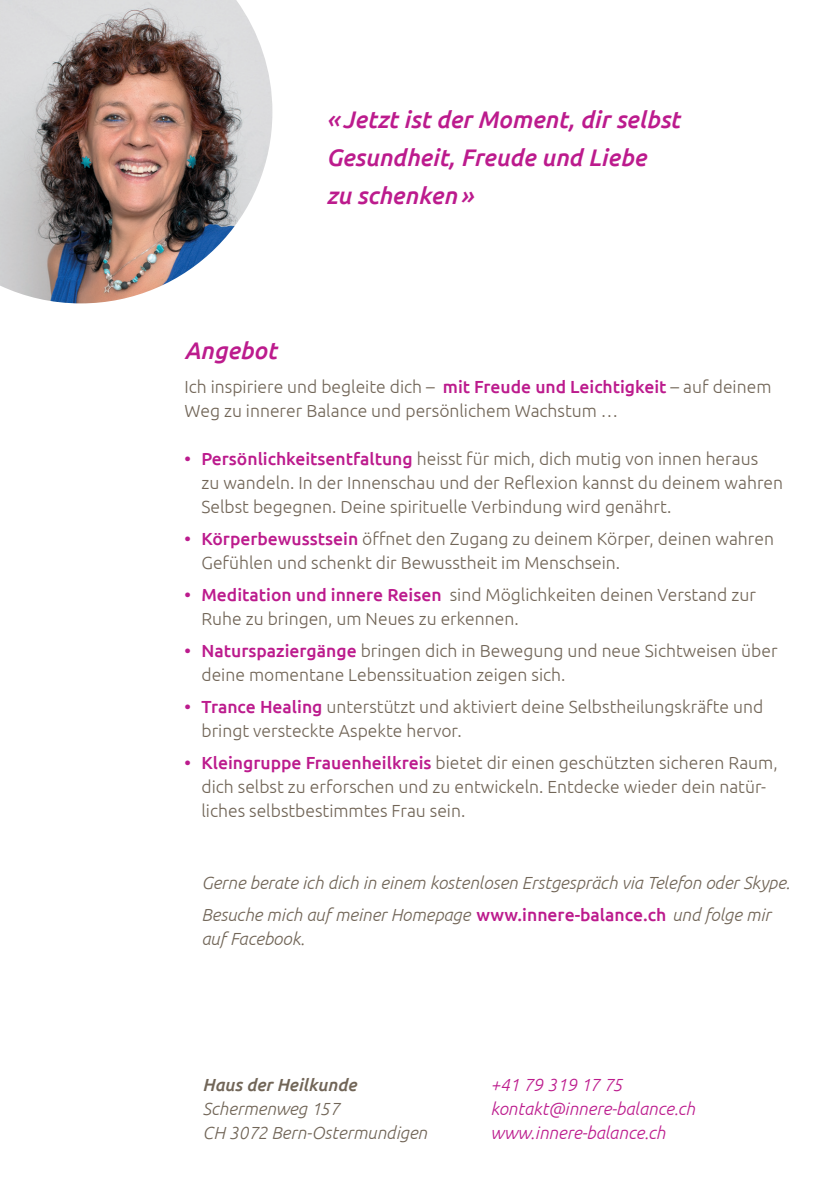
<style>
.page{position:relative;width:840px;height:1191px;background:#fff}
.page>*{position:absolute;margin:0;border:0;box-sizing:border-box;transform-origin:0 0}
.t1{font:italic 500 24px/38px "Ubuntu";color:#bc1b8d}
.t2{font:300 17.6px/24px "Ubuntu";color:#716557}
.t3{font:italic 300 17.6px/24px "Ubuntu";color:#716557}
.t4{font:italic 300 17.6px/24px "Ubuntu";color:#bc1b8d}
.t5{font:italic 500 17.6px "Ubuntu";color:#716557}
.s1{font-weight:500;color:#bc1b8d}
.s2{font-weight:500;font-style:normal;color:#bc1b8d}
</style>
<div class="page">
<img style="left:0;top:0;width:272px;height:303px">
<h1 class="t1" style="left:326px;top:100px;width:355px">«Jetzt ist der Moment, dir selbst<br>Gesundheit, Freude und Liebe<br>zu schenken»</h1>
<h1 class="t1" style="left:184px;top:331px;width:94px">Angebot</h1>
<p class="t2" style="left:184px;top:374px;width:588px">Ich inspiriere und begleite dich – <span class="s1">mit Freude und Leichtigkeit</span> – auf deinem<br>Weg zu innerer Balance und persönlichem Wachstum …</p>
<p class="t2" style="left:201px;top:446px;width:583px;text-indent:-17px"><span class="s1">• Persönlichkeitsentfaltung</span> heisst für mich, dich mutig von innen heraus<br>zu wandeln. In der Innenschau und der Reflexion kannst du deinem wahren<br>Selbst begegnen. Deine spirituelle Verbindung wird genährt.</p>
<p class="t2" style="left:201px;top:526px;width:573px;text-indent:-17px"><span class="s1">• Körperbewusstsein</span> öffnet den Zugang zu deinem Körper, deinen wahren<br>Gefühlen und schenkt dir Bewusstheit im Menschsein.</p>
<p class="t2" style="left:201px;top:582px;width:555px;text-indent:-17px"><span class="s1">• Meditation und innere Reisen</span> sind Möglichkeiten deinen Verstand zur<br>Ruhe zu bringen, um Neues zu erkennen.</p>
<p class="t2" style="left:201px;top:638px;width:577px;text-indent:-17px"><span class="s1">• Naturspaziergänge</span> bringen dich in Bewegung und neue Sichtweisen über deine momentane Lebenssituation zeigen sich.</p>
<p class="t2" style="left:201px;top:694px;width:563px;text-indent:-17px"><span class="s1">• Trance Healing</span> unterstützt und aktiviert deine Selbstheilungskräfte und bringt versteckte Aspekte hervor.</p>
<p class="t2" style="left:201px;top:750px;width:577px;text-indent:-17px"><span class="s1">• Kleingruppe Frauenheilkreis</span> bietet dir einen geschützten sicheren Raum, dich selbst zu erforschen und zu entwickeln. Entdecke wieder dein natür&shy;liches selbstbestimmtes Frau sein.</p>
<p class="t3" style="left:201px;top:866px;width:590px;line-height:32px">Gerne berate ich dich in einem kostenlosen Erstgespräch via Telefon oder Skype.<br>Besuche mich auf meiner Homepage <span class="s2">www.innere-balance.ch</span> und folge mir</p>
<p class="t3" style="left:201px;top:926px;width:105px">auf Facebook.</p>
<p class="t5" style="left:202px;top:1074px;width:155px">Haus der Heilkunde</p>
<p class="t3" style="left:202px;top:1096px;width:226px">Schermenweg 157<br>CH 3072 Bern-Ostermundigen</p>
<p class="t4" style="left:490px;top:1072px;width:206px">+41 79 319 17 75 kontakt@innere-balance.ch www.innere-balance.ch</p>
</div>
